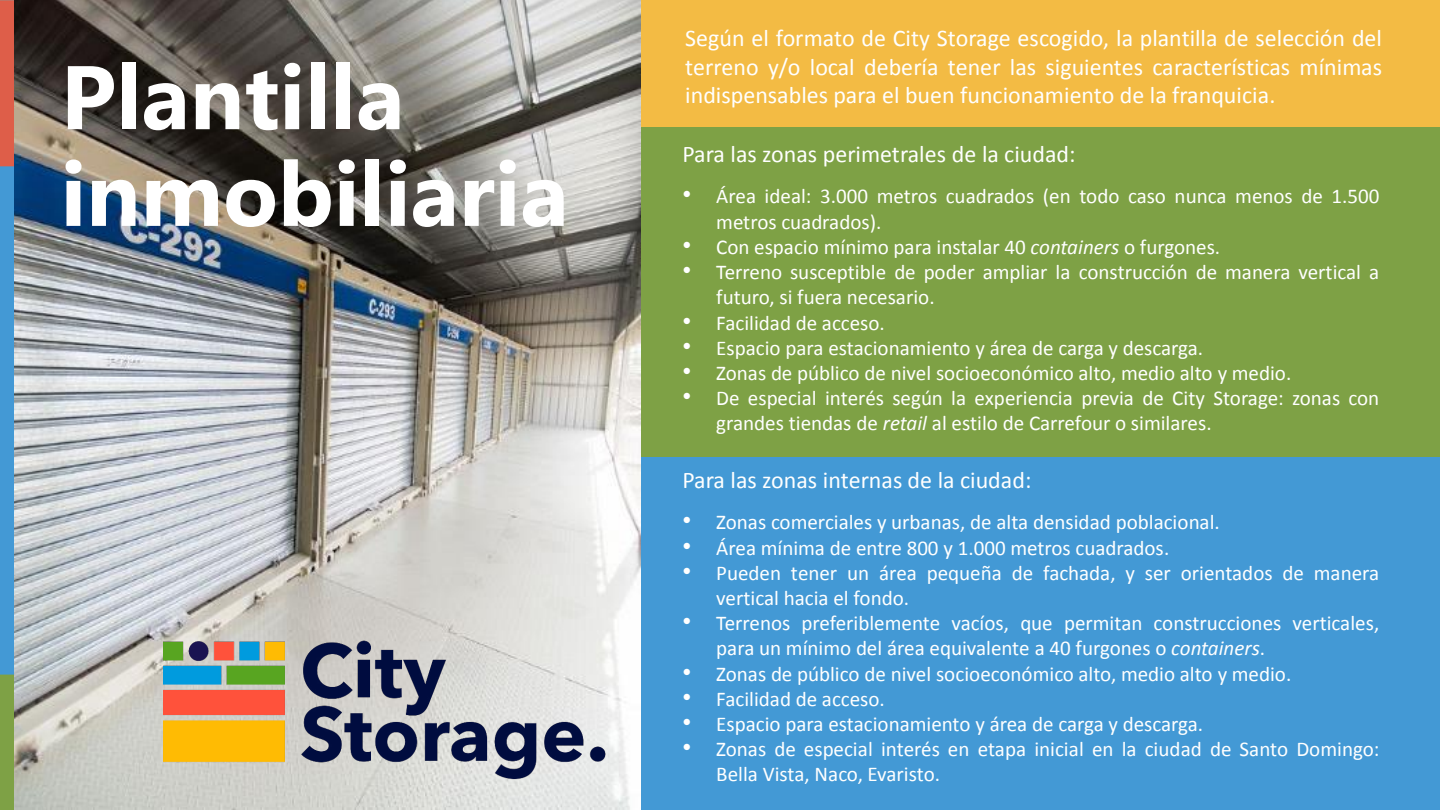
<style>
.page{position:relative;width:1440px;height:810px;background:#4399d5}
.page>*{position:absolute;margin:0;border:0;box-sizing:border-box;transform-origin:0 0}
.t1{font:700 90px "Ebrima";color:#fff}
.t2{font:24px/28.8px "Calibri";color:#fff}
.t3{font:21.15px "Calibri";letter-spacing:-.005em;color:#fff}
.t4{font:21px/25.2px "Calibri";color:#fff}
.s1{font-family:"Arial";font-size:25.2px}
.s2{font-style:italic}
</style>
<div class="page">
<div style="left:628px;top:0;width:812px;height:139px;background:#f3bb44"></div>
<div style="left:641px;top:127px;width:799px;height:329px;background:#7ea145"></div>
<img style="left:13px;top:0;width:628px;height:810px">
<img style="left:164px;top:586px;width:477px;height:224px">
<img style="left:0;top:0;width:13px;height:810px">
<h1 class="t1" style="left:61px;top:30px;width:345px">Plantilla</h1>
<h1 class="t1" style="left:61px;top:127px;width:510px">inmobiliaria</h1>
<p class="t2" style="left:685px;top:23px;width:698px">Según el formato de City Storage escogido, la plantilla de selección del terreno y/o local debería tener las siguientes características mínimas</p>
<p class="t2" style="left:685px;top:81px;width:592px">indispensables para el buen funcionamiento de la franquicia.</p>
<p class="t2" style="left:682px;top:140px;width:395px">Para las zonas perimetrales de la ciudad:</p>
<p class="t4" style="left:716px;top:184px;width:665px;text-indent:-34px"><span class="s1">•</span> Área ideal: 3.000 metros cuadrados (en todo caso nunca menos de 1.500 metros cuadrados).</p>
<p class="t3" style="left:682px;top:233px;width:539px"><span class="s1">•</span> Con espacio mínimo para instalar 40 <span class="s2">containers</span> o furgones.</p>
<p class="t4" style="left:716px;top:260px;width:665px;text-indent:-34px"><span class="s1">•</span> Terreno susceptible de poder ampliar la construcción de manera vertical a futuro, si fuera necesario.</p>
<p class="t4" style="left:682px;top:310px;width:204px"><span class="s1">•</span> Facilidad de acceso.</p>
<p class="t4" style="left:682px;top:335px;width:522px"><span class="s1">•</span> Espacio para estacionamiento y área de carga y descarga.</p>
<p class="t4" style="left:682px;top:360px;width:610px"><span class="s1">•</span> Zonas de público de nivel socioeconómico alto, medio alto y medio.</p>
<p class="t4" style="left:682px;top:386px;width:698px"><span class="s1">•</span> De especial interés según la experiencia previa de City Storage: zonas con</p>
<p class="t3" style="left:716px;top:410px;width:497px">grandes tiendas de <span class="s2">retail</span> al estilo de Carrefour o similares.</p>
<p class="t2" style="left:682px;top:466px;width:350px">Para las zonas internas de la ciudad:</p>
<p class="t4" style="left:682px;top:510px;width:539px"><span class="s1">•</span> Zonas comerciales y urbanas, de alta densidad poblacional.</p>
<p class="t4" style="left:682px;top:535px;width:488px"><span class="s1">•</span> Área mínima de entre 800 y 1.000 metros cuadrados.</p>
<p class="t4" style="left:682px;top:560px;width:698px"><span class="s1">•</span> Pueden tener un área pequeña de fachada, y ser orientados de manera</p>
<p class="t3" style="left:716px;top:585px;width:194px">vertical hacia el fondo.</p>
<p class="t4" style="left:716px;top:611px;width:665px;text-indent:-34px"><span class="s1">•</span> Terrenos preferiblemente vacíos, que permitan construcciones verticales, para un mínimo del área equivalente a 40 furgones o <span class="s2">containers</span>.</p>
<p class="t4" style="left:682px;top:661px;width:610px"><span class="s1">•</span> Zonas de público de nivel socioeconómico alto, medio alto y medio.</p>
<p class="t4" style="left:682px;top:686px;width:204px"><span class="s1">•</span> Facilidad de acceso.</p>
<p class="t4" style="left:682px;top:711px;width:522px"><span class="s1">•</span> Espacio para estacionamiento y área de carga y descarga.</p>
<p class="t4" style="left:716px;top:737px;width:665px;text-indent:-34px"><span class="s1">•</span> Zonas de especial interés en etapa inicial en la ciudad de Santo Domingo:<br>Bella Vista, Naco, Evaristo.</p>
</div>
